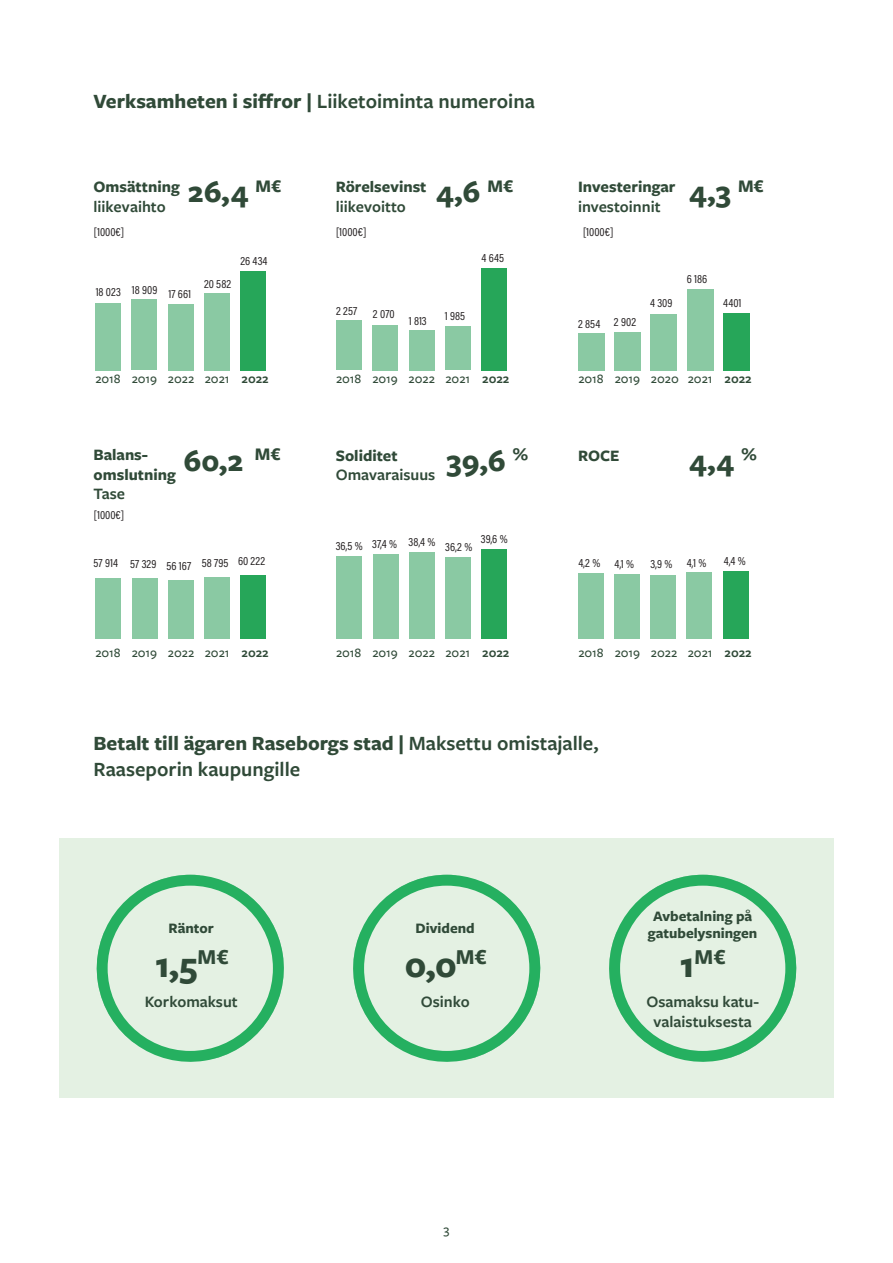
<style>
.page{position:relative;width:893px;height:1263px;background:#fff}
.page>*{position:absolute;margin:0;border:0;box-sizing:border-box;transform-origin:0 0}
.t1{font:700 37.8px "Freight Sans Pro";color:#304a38}
.t2{font:700 31.5px "Freight Sans Pro";color:#304a38}
.t3{font:700 22.05px "Freight Sans Pro";color:#304a38}
.t4{font:600 21px/25.2px "Freight Sans Pro";color:#304a38}
.t5{font:600 16.5px/19.5px "Freight Sans Pro";color:#304a38;text-align:center}
.t6{font:700 16.5px/19.5px "Freight Sans Pro";color:#304a38}
.t7{font:700 15px/16.5px "Freight Sans Pro";color:#304a38;text-align:center}
.t8{font:500 13.5px "Freight Sans Pro";color:#304a38}
.t9{font:600 13.5px "Freight Sans Pro";color:#304a38}
.t10{font:12px "Acumin Variable Concept";color:#231f20}
.s1{font-weight:700}
.s2{font-size:37.8px}
</style>
<div class="page">
<div style="left:59px;top:839px;width:774px;height:259px;background:#e4f1e3"></div>
<div style="left:241px;top:271px;width:25px;height:99px;background:#26a659"></div>
<div style="left:204px;top:293px;width:26px;height:77px;background:#8ac9a3"></div>
<div style="left:168px;top:304px;width:26px;height:66px;background:#8ac9a3"></div>
<div style="left:132px;top:299px;width:25px;height:71px;background:#8ac9a3"></div>
<div style="left:95px;top:303px;width:26px;height:67px;background:#8ac9a3"></div>
<div style="left:481px;top:268px;width:26px;height:102px;background:#26a659"></div>
<div style="left:445px;top:326px;width:26px;height:44px;background:#8ac9a3"></div>
<div style="left:409px;top:330px;width:25px;height:40px;background:#8ac9a3"></div>
<div style="left:372px;top:325px;width:26px;height:45px;background:#8ac9a3"></div>
<div style="left:336px;top:320px;width:26px;height:50px;background:#8ac9a3"></div>
<div style="left:723px;top:571px;width:25px;height:67px;background:#26a659"></div>
<div style="left:687px;top:572px;width:25px;height:66px;background:#8ac9a3"></div>
<div style="left:650px;top:575px;width:26px;height:63px;background:#8ac9a3"></div>
<div style="left:614px;top:574px;width:26px;height:64px;background:#8ac9a3"></div>
<div style="left:578px;top:573px;width:26px;height:65px;background:#8ac9a3"></div>
<div style="left:481px;top:549px;width:26px;height:89px;background:#26a659"></div>
<div style="left:445px;top:557px;width:26px;height:81px;background:#8ac9a3"></div>
<div style="left:409px;top:552px;width:26px;height:86px;background:#8ac9a3"></div>
<div style="left:373px;top:554px;width:25px;height:84px;background:#8ac9a3"></div>
<div style="left:337px;top:556px;width:25px;height:82px;background:#8ac9a3"></div>
<div style="left:723px;top:313px;width:26px;height:57px;background:#26a659"></div>
<div style="left:687px;top:289px;width:26px;height:81px;background:#8ac9a3"></div>
<div style="left:651px;top:314px;width:26px;height:56px;background:#8ac9a3"></div>
<div style="left:614px;top:332px;width:26px;height:38px;background:#8ac9a3"></div>
<div style="left:578px;top:333px;width:26px;height:37px;background:#8ac9a3"></div>
<div style="left:240px;top:575px;width:26px;height:63px;background:#26a659"></div>
<div style="left:204px;top:577px;width:26px;height:61px;background:#8ac9a3"></div>
<div style="left:168px;top:580px;width:26px;height:58px;background:#8ac9a3"></div>
<div style="left:132px;top:578px;width:26px;height:60px;background:#8ac9a3"></div>
<div style="left:95px;top:578px;width:26px;height:60px;background:#8ac9a3"></div>
<svg style="left:609px;top:875px;width:188px;height:187px"></svg>
<svg style="left:353px;top:875px;width:188px;height:187px"></svg>
<svg style="left:96px;top:875px;width:188px;height:187px"></svg>
<div style="left:620px;top:886px;width:165px;height:165px;background:#e4f1e3;border-radius:50%"></div>
<div style="left:364px;top:886px;width:165px;height:165px;background:#e4f1e3;border-radius:50%"></div>
<div style="left:108px;top:886px;width:165px;height:165px;background:#e4f1e3;border-radius:50%"></div>
<h3 class="t4" style="left:94px;top:88px;width:443px"><span class="s1">Verksamheten i siffror |</span> Liiketoiminta numeroina</h3>
<h3 class="t6" style="left:94px;top:176px;width:88px">Omsättning</h3>
<h3 class="t5" style="left:94px;top:196px;width:74px">liikevaihto</h3>
<h2 class="t2" style="left:188px;top:170px;width:95px">26,4 <sup>M€</sup></h2>
<h2 class="t2" style="left:436px;top:170px;width:79px">4,6 <sup>M€</sup></h2>
<h3 class="t6" style="left:336px;top:176px;width:92px">Rörelsevinst</h3>
<h3 class="t5" style="left:336px;top:196px;width:72px">liikevoitto</h3>
<h3 class="t6" style="left:578px;top:176px;width:99px">Investeringar</h3>
<h3 class="t5" style="left:578px;top:196px;width:84px">investoinnit</h3>
<p class="t10" style="left:94px;top:223px;width:32px">[1000€]</p>
<p class="t10" style="left:336px;top:223px;width:32px">[1000€]</p>
<p class="t10" style="left:583px;top:223px;width:32px">[1000€]</p>
<p class="t10" style="left:96px;top:284px;width:27px">18 023</p>
<p class="t10" style="left:132px;top:281px;width:27px">18 909</p>
<p class="t10" style="left:168px;top:286px;width:24px">17 661</p>
<p class="t10" style="left:204px;top:275px;width:28px">20 582</p>
<p class="t10" style="left:240px;top:253px;width:29px">26 434</p>
<p class="t10" style="left:336px;top:302px;width:23px">2 257</p>
<p class="t10" style="left:373px;top:306px;width:23px">2 070</p>
<p class="t10" style="left:409px;top:312px;width:20px">1 813</p>
<p class="t10" style="left:482px;top:249px;width:24px">4 645</p>
<p class="t10" style="left:445px;top:308px;width:22px">1 985</p>
<p class="t10" style="left:578px;top:315px;width:24px">2 854</p>
<p class="t10" style="left:614px;top:313px;width:24px">2 902</p>
<p class="t10" style="left:650px;top:295px;width:24px">4 309</p>
<h2 class="t2" style="left:689px;top:170px;width:76px">4,3 <sup>M€</sup></h2>
<p class="t10" style="left:687px;top:271px;width:22px">6 186</p>
<p class="t10" style="left:723px;top:295px;width:20px">4401</p>
<p class="t8" style="left:95px;top:370px;width:27px">2018</p>
<p class="t8" style="left:132px;top:370px;width:27px">2019</p>
<p class="t8" style="left:168px;top:370px;width:28px">2022</p>
<p class="t8" style="left:205px;top:370px;width:26px">2021</p>
<p class="t9" style="left:242px;top:370px;width:29px">2022</p>
<p class="t8" style="left:336px;top:370px;width:27px">2018</p>
<p class="t8" style="left:372px;top:370px;width:27px">2019</p>
<p class="t8" style="left:409px;top:370px;width:28px">2022</p>
<p class="t8" style="left:445px;top:370px;width:26px">2021</p>
<p class="t9" style="left:482px;top:370px;width:29px">2022</p>
<p class="t8" style="left:578px;top:370px;width:27px">2018</p>
<p class="t8" style="left:615px;top:370px;width:27px">2019</p>
<p class="t8" style="left:651px;top:370px;width:29px">2020</p>
<p class="t8" style="left:688px;top:370px;width:26px">2021</p>
<p class="t9" style="left:725px;top:370px;width:29px">2022</p>
<h3 class="t6" style="left:94px;top:445px;width:84px">Balans&shy;omslutning</h3>
<h3 class="t5" style="left:94px;top:484px;width:33px">Tase</h3>
<h2 class="t2" style="left:184px;top:439px;width:98px">60,2 <sup>M€</sup></h2>
<h3 class="t6" style="left:336px;top:445px;width:63px">Soliditet</h3>
<h3 class="t5" style="left:336px;top:464px;width:101px">Omavaraisuus</h3>
<h2 class="t2" style="left:447px;top:439px;width:83px">39,6 <sup>%</sup></h2>
<h2 class="t2" style="left:689px;top:439px;width:69px">4,4 <sup>%</sup></h2>
<h3 class="t6" style="left:578px;top:445px;width:43px">ROCE</h3>
<p class="t10" style="left:94px;top:507px;width:32px">[1000€]</p>
<p class="t10" style="left:336px;top:537px;width:28px">36,5 %</p>
<p class="t10" style="left:372px;top:536px;width:102px">37,4 % 38,4 % 36,2 %</p>
<p class="t10" style="left:481px;top:531px;width:28px">39,6 %</p>
<p class="t10" style="left:94px;top:554px;width:26px">57 914</p>
<p class="t10" style="left:130px;top:555px;width:136px">57 329 56 167 58 795 60 222</p>
<p class="t10" style="left:578px;top:555px;width:57px">4,2 % 4,1 %</p>
<p class="t10" style="left:651px;top:555px;width:57px">3,9 % 4,1 %</p>
<p class="t10" style="left:724px;top:552px;width:23px">4,4 %</p>
<p class="t8" style="left:95px;top:643px;width:27px">2018</p>
<p class="t8" style="left:132px;top:643px;width:27px">2019</p>
<p class="t8" style="left:168px;top:643px;width:28px">2022</p>
<p class="t8" style="left:205px;top:643px;width:26px">2021</p>
<p class="t9" style="left:242px;top:643px;width:29px">2022</p>
<p class="t8" style="left:336px;top:643px;width:27px">2018</p>
<p class="t8" style="left:372px;top:643px;width:27px">2019</p>
<p class="t8" style="left:409px;top:643px;width:28px">2022</p>
<p class="t8" style="left:445px;top:643px;width:26px">2021</p>
<p class="t9" style="left:482px;top:643px;width:29px">2022</p>
<p class="t8" style="left:578px;top:643px;width:27px">2018</p>
<p class="t8" style="left:615px;top:643px;width:27px">2019</p>
<p class="t8" style="left:651px;top:643px;width:28px">2022</p>
<p class="t8" style="left:688px;top:643px;width:26px">2021</p>
<p class="t9" style="left:725px;top:643px;width:29px">2022</p>
<h3 class="t4" style="left:94px;top:730px;width:507px"><span class="s1">Betalt till ägaren Raseborgs stad |</span> Maksettu omistajalle,<br>Raaseporin kaupungille</h3>
<p class="t7" style="left:169px;top:919px;width:47px">Räntor</p>
<p class="t7" style="left:416px;top:919px;width:61px">Dividend</p>
<p class="t7" style="left:648px;top:907px;width:111px">Avbetalning på gatubelysningen</p>
<h1 class="t1" style="left:155px;top:938px;width:75px">1,5<sup>M€</sup></h1>
<h1 class="t1" style="left:405px;top:938px;width:83px">0,0<sup>M€</sup></h1>
<h3 class="t3" style="left:680px;top:942px;width:47px"><span class="s2">1</span>M€</h3>
<h3 class="t5" style="left:145px;top:992px;width:95px">Korkomaksut</h3>
<h3 class="t5" style="left:421px;top:992px;width:51px">Osinko</h3>
<p class="t8" style="left:444px;top:1220px;width:7px">3</p>
<h3 class="t5" style="left:646px;top:992px;width:114px">Osamaksu katu&shy;valaistuksesta</h3>
</div>
